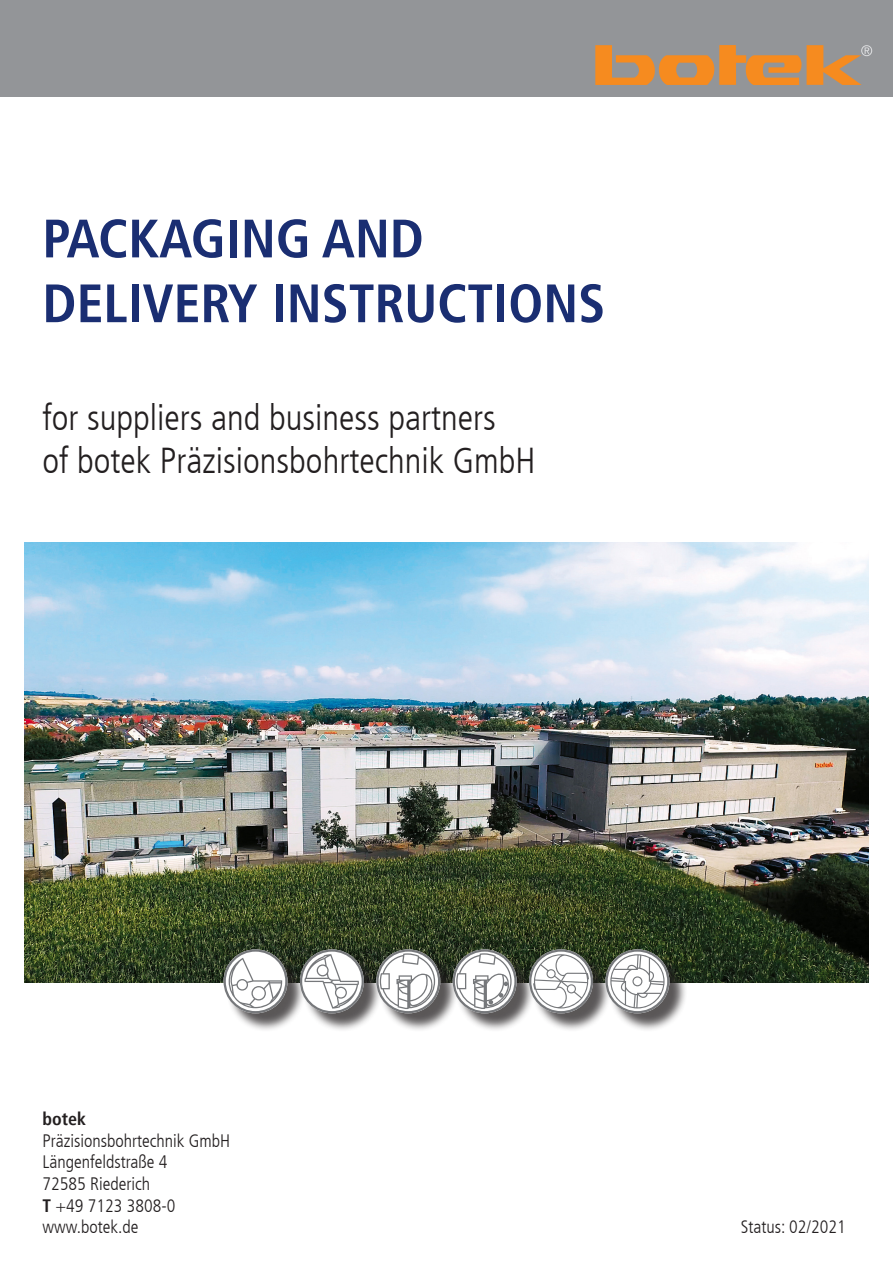
<style>
.page{position:relative;width:893px;height:1263px;background:#fff}
.page>*{position:absolute;margin:0;border:0;box-sizing:border-box;transform-origin:0 0}
.t1{font:700 condensed 54px "Frutiger LT";color:#1a2e72}
.t2{font:300 condensed 36px "Frutiger LT";color:#231f20}
.t3{font:300 condensed 18px "Frutiger LT";color:#231f20}
.t4{font:700 condensed 18px "Frutiger LT";color:#231f20}
.s1{font-weight:700}
</style>
<div class="page">
<div style="left:0;top:0;width:893px;height:97px;background:#939598"></div>
<svg style="left:595px;top:45px;width:277px;height:40px"></svg>
<img style="left:25px;top:542px;width:843px;height:440px">
<div style="left:226px;top:951px;width:462px;height:81px;background:#231f20;opacity:.75"></div>
<svg style="left:300px;top:949px;width:64px;height:64px"></svg>
<svg style="left:376px;top:949px;width:64px;height:64px"></svg>
<svg style="left:453px;top:949px;width:64px;height:64px"></svg>
<svg style="left:529px;top:949px;width:64px;height:64px"></svg>
<svg style="left:605px;top:949px;width:64px;height:64px"></svg>
<svg style="left:224px;top:949px;width:64px;height:64px"></svg>
<p class="t1" style="left:43px;top:207px;width:383px">PACKAGING AND</p>
<p class="t1" style="left:43px;top:271px;width:564px">DELIVERY INSTRUCTIONS</p>
<p class="t2" style="left:43px;top:397px;width:455px">for suppliers and business partners</p>
<p class="t2" style="left:43px;top:440px;width:494px">of botek Präzisionsbohrtechnik GmbH</p>
<p class="t4" style="left:43px;top:1108px;width:45px">botek</p>
<p class="t3" style="left:43px;top:1130px;width:189px">Präzisionsbohrtechnik GmbH</p>
<p class="t3" style="left:43px;top:1152px;width:126px">Längenfeldstraße 4</p>
<p class="t3" style="left:43px;top:1173px;width:109px">72585 Riederich</p>
<p class="t3" style="left:43px;top:1195px;width:134px"><span class="s1">T</span> +49 7123 3808-0</p>
<p class="t3" style="left:43px;top:1217px;width:97px">www.botek.de</p>
<p class="t3" style="left:741px;top:1217px;width:106px">Status: 02/2021</p>
</div>
